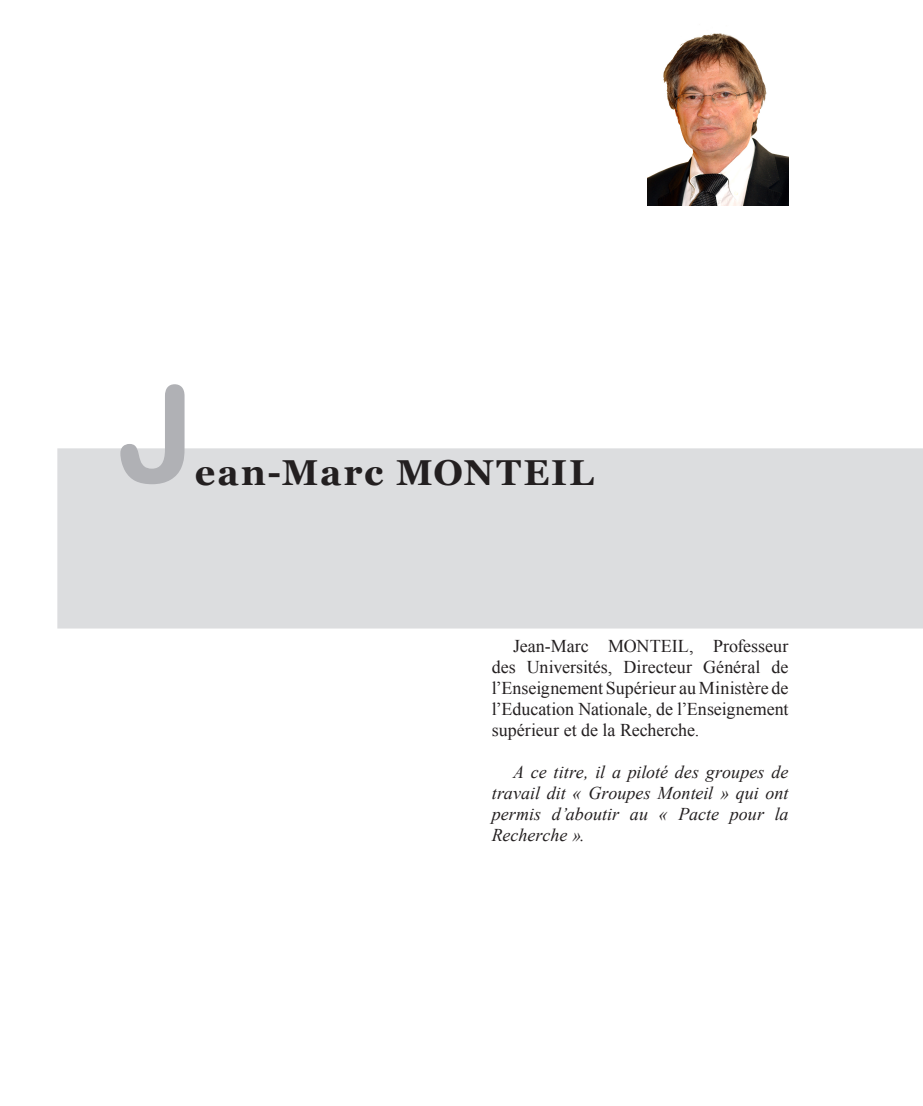
<style>
.page{position:relative;width:923px;height:1106px;background:#fff}
.page>*{position:absolute;margin:0;border:0;box-sizing:border-box;transform-origin:0 0}
.t1{font:135px "Arial Rounded MT Bold";color:#b0b1b5}
.t2{font:700 36px "Georgia";letter-spacing:.05em;color:#231f20}
.titre{font:18px/21px "Times New Roman";letter-spacing:-.005em;color:#231f20;text-align:justify}
.titre-2{font:italic 18px/21px "Times New Roman";color:#231f20;text-align:justify}
</style>
<div class="page">
<div style="left:57px;top:448px;width:866px;height:180px;background:#dcdddf"></div>
<img style="left:648px;top:33px;width:140px;height:173px">
<p class="t1" style="left:118px;top:355px;width:79px">J</p>
<p class="t2" style="left:195px;top:451px;width:400px">ean-Marc MONTEIL</p>
<p class="titre" style="left:492px;top:635px;width:298px;text-indent:21px">Jean-Marc MONTEIL, Professeur des Universités, Directeur Général de l’Enseignement Supérieur au Ministère de l’Education Nationale, de l’Enseignement supérieur et de la Recherche.</p>
<p class="titre-2" style="left:492px;top:761px;width:298px;text-indent:21px">A ce titre, il a piloté des groupes de travail dit « Groupes Monteil » qui ont permis d’aboutir au « Pacte pour la Recherche ».</p>
</div>
